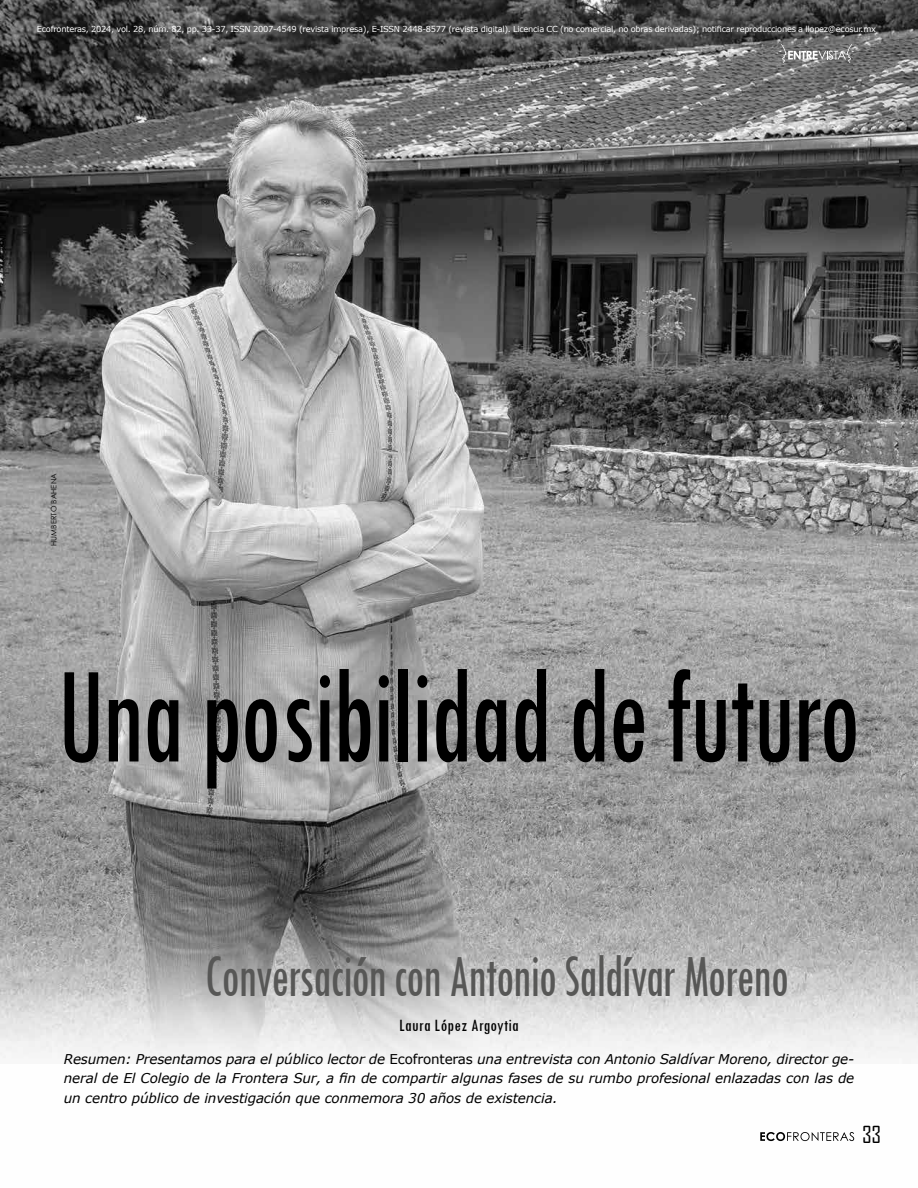
<style>
.page{position:relative;width:918px;height:1188px;background:#fff}
.page>*{position:absolute;margin:0;border:0;box-sizing:border-box;transform-origin:0 0}
.t1{font:condensed 143.55px "Tw Cen";letter-spacing:-.02em;color:#000;scale:.8 1}
.t2{font:condensed 62.25px "Tw Cen";letter-spacing:-.02em;color:#575756;scale:.8 1}
.t3{font:22.5px "Agency FB";color:#000}
.t4{font:condensed 18px "Tw Cen";letter-spacing:.02em;color:#000}
.t5{font:italic 13.5px/19.5px "Verdana";letter-spacing:-.01em;color:#000;text-align:justify}
.t6{font:8.25px "Verdana";letter-spacing:-.03em;color:#fff}
.t7{font:7.5px "Century Gothic";letter-spacing:.01em;color:#000}
.s1{font-style:normal}
</style>
<div class="page">
<img style="left:0;top:0;width:918px;height:1142px">
<svg style="left:760px;top:1132px;width:94px;height:9px"></svg>
<svg style="left:779px;top:44px;width:75px;height:20px"></svg>
<p class="t6" style="left:37px;top:23px;width:841px">Ecofronteras, 2024, vol. 28, núm. 82, pp. 33-37, ISSN 2007-4549 (revista impresa), E-ISSN 2448-8577 (revista digital). Licencia CC (no comercial, no obras derivadas); notificar reproducciones a llopez@ecosur.mx</p>
<p class="t7" style="left:48px;top:546px;width:74px;rotate:-90deg">HUMBERTO BAHENA</p>
<h1 class="t1" style="left:56px;top:630px;width:1006px">Una posibilidad de futuro</h1>
<h2 class="t2" style="left:204px;top:938px;width:732px">Conversación con Antonio Saldívar Moreno</h2>
<h3 class="t4" style="left:399px;top:1015px;width:121px">Laura López Argoytia</h3>
<p class="t5" style="left:64px;top:1049px;width:792px">Resumen: Presentamos para el público lector de <span class="s1">Ecofronteras</span> una entrevista con Antonio Saldívar Moreno, director ge&shy;neral de El Colegio de la Frontera Sur, a fin de compartir algunas fases de su rumbo profesional enlazadas con las de un centro público de investigación que conmemora 30 años de existencia.</p>
<h3 class="t3" style="left:862px;top:1121px;width:20px">33</h3>
</div>
